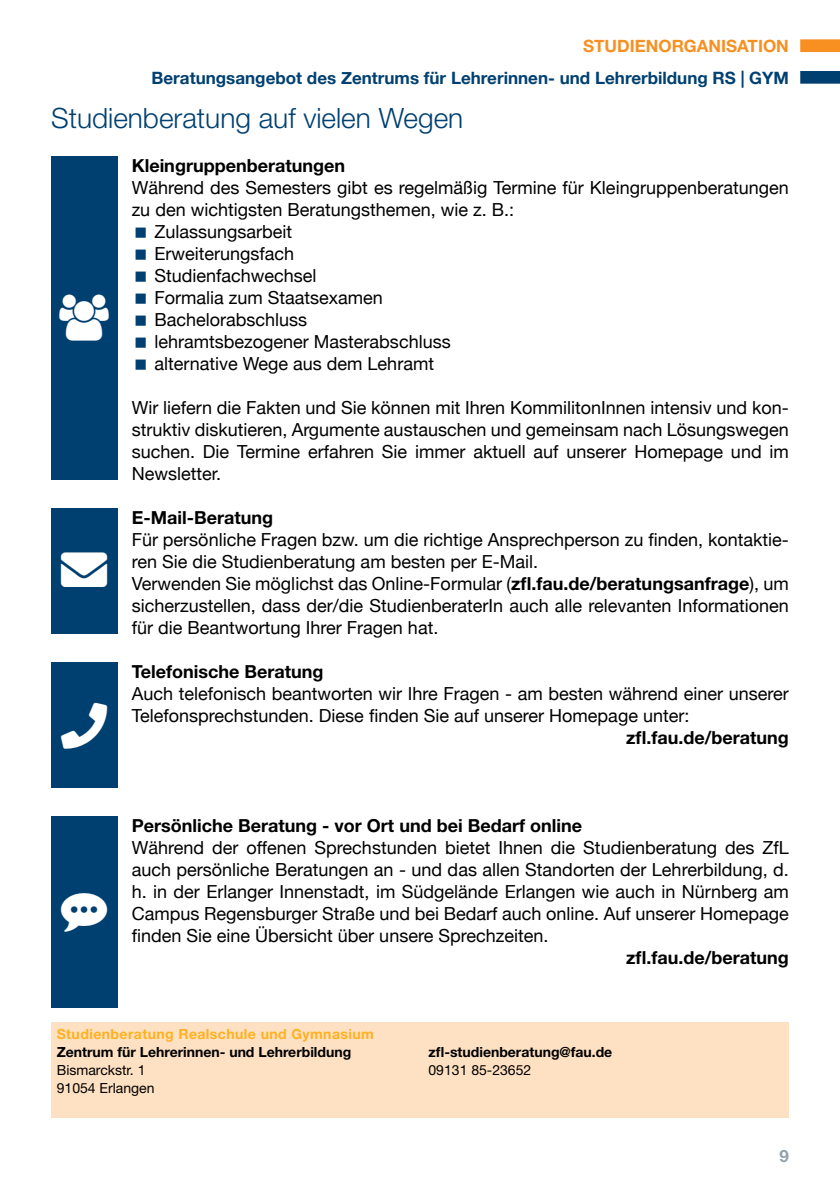
<style>
.page{position:relative;width:840px;height:1191px;background:#fff}
.page>*{position:absolute;margin:0;border:0;box-sizing:border-box;transform-origin:0 0}
.t1{font:300 28px "Helvetica Neue LT";color:#004071}
.t2{font:18px/22px "Helvetica Neue";color:#000}
.t3{font:700 18px "Helvetica Neue LT";color:#000}
.t4{font:700 17px "Helvetica Neue";color:#004071}
.t5{font:700 17px "Helvetica Neue LT";color:#f79020}
.t6{font:700 17px "Helvetica Neue LT";color:#94a2ab}
.t7{font:700 14px "Helvetica Neue LT";color:#000}
.t8{font:14px/18px "Helvetica Neue LT";color:#000}
.t9{font:700 14px "Helvetica Neue LT";letter-spacing:.03em;color:#ffb120}
.s1{font-family:"Helvetica Neue LT";font-weight:700}
</style>
<div class="page">
<svg style="left:800px;top:71px;width:39px;height:13px"></svg>
<svg style="left:800px;top:39px;width:39px;height:13px"></svg>
<div style="left:51px;top:1022px;width:737px;height:96px;background:#fee0c2"></div>
<div style="left:51px;top:662px;width:66px;height:126px;background:#004071"></div>
<div style="left:51px;top:508px;width:66px;height:126px;background:#004071"></div>
<div style="left:51px;top:816px;width:66px;height:192px;background:#004071"></div>
<div style="left:51px;top:156px;width:66px;height:324px;background:#004071"></div>
<p class="t5" style="left:582px;top:36px;width:207px">STUDIENORGANISATION</p>
<p class="t4" style="left:151px;top:64px;width:638px">Beratungsangebot des Zentrums für Lehrerinnen- und Lehrerbildung RS | GYM</p>
<h1 class="t1" style="left:51px;top:101px;width:413px">Studienberatung auf vielen Wegen</h1>
<p class="t3" style="left:132px;top:154px;width:215px">Kleingruppenberatungen</p>
<p class="t2" style="left:132px;top:177px;width:658px">Während des Semesters gibt es regelmäßig Termine für Kleingruppenberatungen</p>
<p class="t2" style="left:132px;top:199px;width:384px">zu den wichtigsten Beratungsthemen, wie z. B.:</p>
<p class="t2" style="left:154px;top:221px;width:139px">Zulassungsarbeit</p>
<p class="t2" style="left:154px;top:243px;width:141px">Erweiterungsfach</p>
<p class="t2" style="left:154px;top:265px;width:163px">Studienfachwechsel</p>
<p class="t2" style="left:154px;top:287px;width:230px">Formalia zum Staatsexamen</p>
<p class="t2" style="left:154px;top:309px;width:154px">Bachelorabschluss</p>
<p class="t2" style="left:154px;top:331px;width:298px">lehramtsbezogener Masterabschluss</p>
<p class="t2" style="left:154px;top:353px;width:281px">alternative Wege aus dem Lehramt</p>
<p class="t2" style="left:132px;top:397px;width:658px;text-align:justify">Wir liefern die Fakten und Sie können mit Ihren KommilitonInnen intensiv und kon&shy;struktiv diskutieren, Argumente austauschen und gemeinsam nach Lösungswegen suchen. Die Termine erfahren Sie immer aktuell auf unserer Homepage und im Newsletter.</p>
<p class="t3" style="left:132px;top:506px;width:143px">E-Mail-Beratung</p>
<p class="t2" style="left:132px;top:529px;width:658px">Für persönliche Fragen bzw. um die richtige Ansprechperson zu finden, kontaktie&shy;ren Sie die Studienberatung am besten per E-Mail.<br>Verwenden Sie möglichst das Online-Formular (<span class="s1">zfl.fau.de/beratungsanfrage</span>), um sicherzustellen, dass der/die StudienberaterIn auch alle relevanten Informationen für die Beantwortung Ihrer Fragen hat.</p>
<p class="t3" style="left:132px;top:660px;width:193px">Telefonische Beratung</p>
<p class="t2" style="left:132px;top:683px;width:658px">Auch telefonisch beantworten wir Ihre Fragen - am besten während einer unserer<br>Telefonsprechstunden. Diese finden Sie auf unserer Homepage unter:</p>
<p class="t3" style="left:625px;top:726px;width:164px">zfl.fau.de/beratung</p>
<p class="t3" style="left:132px;top:814px;width:451px">Persönliche Beratung - vor Ort und bei Bedarf online</p>
<p class="t2" style="left:132px;top:837px;width:658px;text-align:justify">Während der offenen Sprechstunden bietet Ihnen die Studienberatung des ZfL auch persönliche Beratungen an - und das allen Standorten der Lehrerbildung, d. h. in der Erlanger Innenstadt, im Südgelände Erlangen wie auch in Nürnberg am Campus Regensburger Straße und bei Bedarf auch online. Auf unserer Homepage finden Sie eine Übersicht über unsere Sprechzeiten.</p>
<p class="t3" style="left:625px;top:946px;width:164px">zfl.fau.de/beratung</p>
<p class="t9" style="left:57px;top:1025px;width:318px">Studienberatung Realschule und Gymnasium</p>
<p class="t7" style="left:57px;top:1043px;width:296px">Zentrum für Lehrerinnen- und Lehrerbildung</p>
<p class="t8" style="left:57px;top:1061px;width:99px">Bismarckstr. 1<br>91054 Erlangen</p>
<p class="t7" style="left:428px;top:1043px;width:185px">zfl-studienberatung@fau.de</p>
<p class="t8" style="left:428px;top:1061px;width:104px">09131 85-23652</p>
<p class="t6" style="left:779px;top:1145px;width:11px">9</p>
</div>
